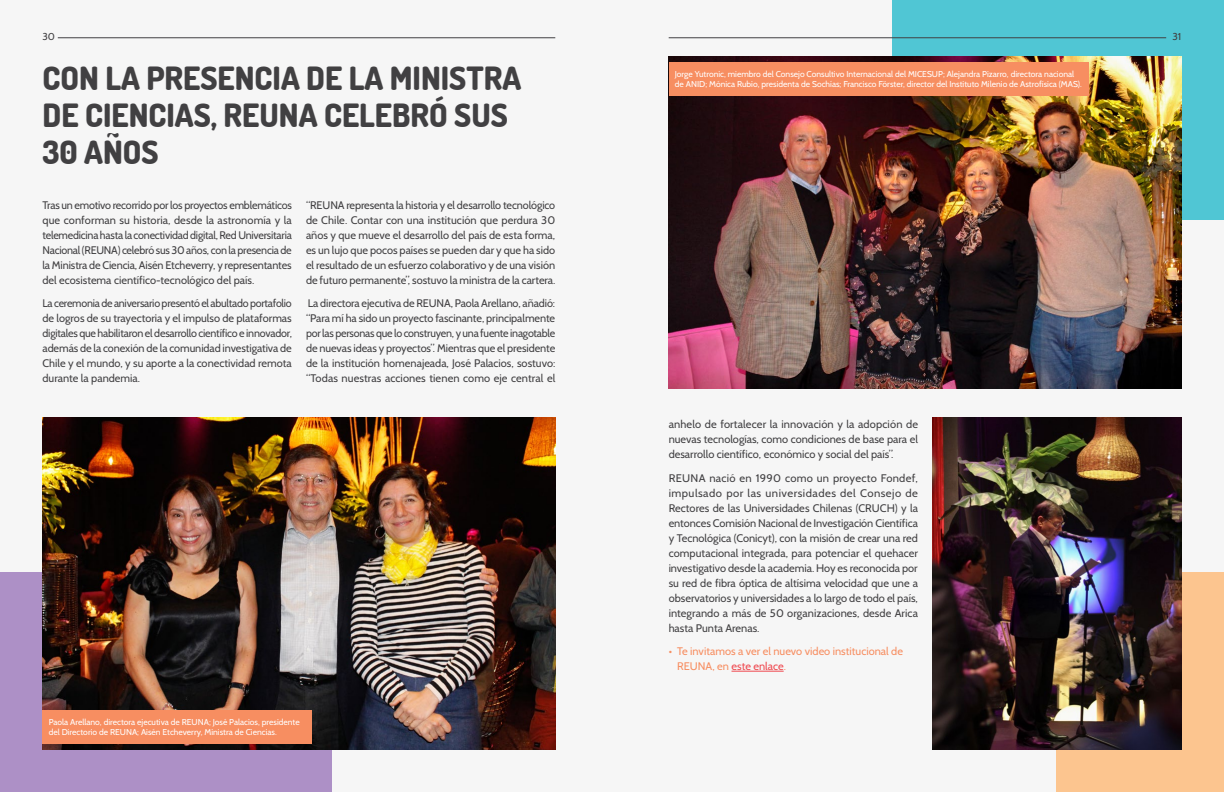
<style>
.page{position:relative;width:1224px;height:792px;background:#f6f6f6}
.page>*{position:absolute;margin:0;border:0;box-sizing:border-box;transform-origin:0 0}
.t1{font:800 32px/37px "Dosis";color:#414042}
.t2{font:11px/15px "Cabin";color:#414042;text-align:justify}
.t3{font:11px/15px "Cabin";color:#f78e61}
.t4{font:10px "Cabin";color:#414042}
.t5{font:8.5px/10.2px "Cabin";color:#fff}
.s1{color:#ef484f}
</style>
<div class="page">
<div style="left:0;top:573px;width:332px;height:219px;background:#ad90c6"></div>
<div style="left:1057px;top:573px;width:167px;height:219px;background:#fcc58f"></div>
<div style="left:892px;top:0;width:332px;height:219px;background:#50c6d4"></div>
<img style="left:43px;top:417px;width:512px;height:332px">
<img style="left:932px;top:417px;width:249px;height:332px">
<img style="left:669px;top:57px;width:512px;height:332px">
<hr style="left:732px;top:671px;width:52px;height:1px;background:#ef484f">
<div style="left:43px;top:710px;width:269px;height:33px;background:#f78e61"></div>
<div style="left:669px;top:62px;width:420px;height:34px;background:#f78e61"></div>
<hr style="left:58px;top:38px;width:497px;height:1px;background:#414042">
<hr style="left:669px;top:38px;width:497px;height:1px;background:#414042">
<p class="t4" style="left:43px;top:30px;width:14px">30</p>
<p class="t4" style="left:1172px;top:30px;width:11px">31</p>
<h1 class="t1" style="left:43px;top:58px;width:480px">CON LA PRESENCIA DE LA MINISTRA<br>DE CIENCIAS, REUNA CELEBRÓ SUS<br>30 AÑOS</h1>
<p class="t2" style="left:43px;top:197px;width:251px">Tras un emotivo recorrido por los proyectos emblemáticos que conforman su historia, desde la astronomía y la telemedicina hasta la conectividad digital, Red Universitaria Nacional (REUNA) celebró sus 30 años, con la presencia de la Ministra de Ciencia, Aisén Etcheverry, y representantes del ecosistema científico-tecnológico del país.</p>
<p class="t2" style="left:43px;top:296px;width:251px">La ceremonia de aniversario presentó el abultado portafolio de logros de su trayectoria y el impulso de plataformas digitales que habilitaron el desarrollo científico e innovador, además de la conexión de la comunidad investigativa de Chile y el mundo, y su aporte a la conectividad remota durante la pandemia.</p>
<p class="t2" style="left:306px;top:197px;width:251px">“REUNA representa la historia y el desarrollo tecnológico de Chile. Contar con una institución que perdura 30 años y que mueve el desarrollo del país de esta forma, es un lujo que pocos países se pueden dar y que ha sido el resultado de un esfuerzo colaborativo y de una visión de futuro permanente”, sostuvo la ministra de la cartera.</p>
<p class="t2" style="left:306px;top:296px;width:251px">La directora ejecutiva de REUNA, Paola Arellano, añadió: “Para mí ha sido un proyecto fascinante, principalmente por las personas que lo construyen, y una fuente inagotable de nuevas ideas y proyectos”. Mientras que el presidente de la institución homenajeada, José Palacios, sostuvo: “Todas nuestras acciones tienen como eje central el</p>
<p class="t5" style="left:49px;top:716px;width:253px">Paola Arellano, directora ejecutiva de REUNA; José Palacios, presidente del Directorio de REUNA; Aisén Etcheverry, Ministra de Ciencias.</p>
<p class="t5" style="left:675px;top:69px;width:409px">Jorge Yutronic, miembro del Consejo Consultivo Internacional del MICESUP; Alejandra Pizarro, directora nacional de ANID; Mónica Rubio, presidenta de Sochías; Francisco Förster, director del Instituto Milenio de Astrofísica (MAS).</p>
<p class="t2" style="left:669px;top:417px;width:251px">anhelo de fortalecer la innovación y la adopción de nuevas tecnologías, como condiciones de base para el desarrollo científico, económico y social del país”.</p>
<p class="t2" style="left:669px;top:470px;width:251px">REUNA nació en 1990 como un proyecto Fondef, impulsado por las universidades del Consejo de Rectores de las Universidades Chilenas (CRUCH) y la entonces Comisión Nacional de Investigación Científica y Tecnológica (Conicyt), con la misión de crear una red computacional integrada, para potenciar el quehacer investigativo desde la academia. Hoy es reconocida por su red de fibra óptica de altísima velocidad que une a observatorios y universidades a lo largo de todo el país, integrando a más de 50 organizaciones, desde Arica hasta Punta Arenas.</p>
<p class="t3" style="left:677px;top:644px;width:227px;text-indent:-9px">• Te invitamos a ver el nuevo video institucional de<br>REUNA, en <span class="s1">este enlace</span>.</p>
</div>
